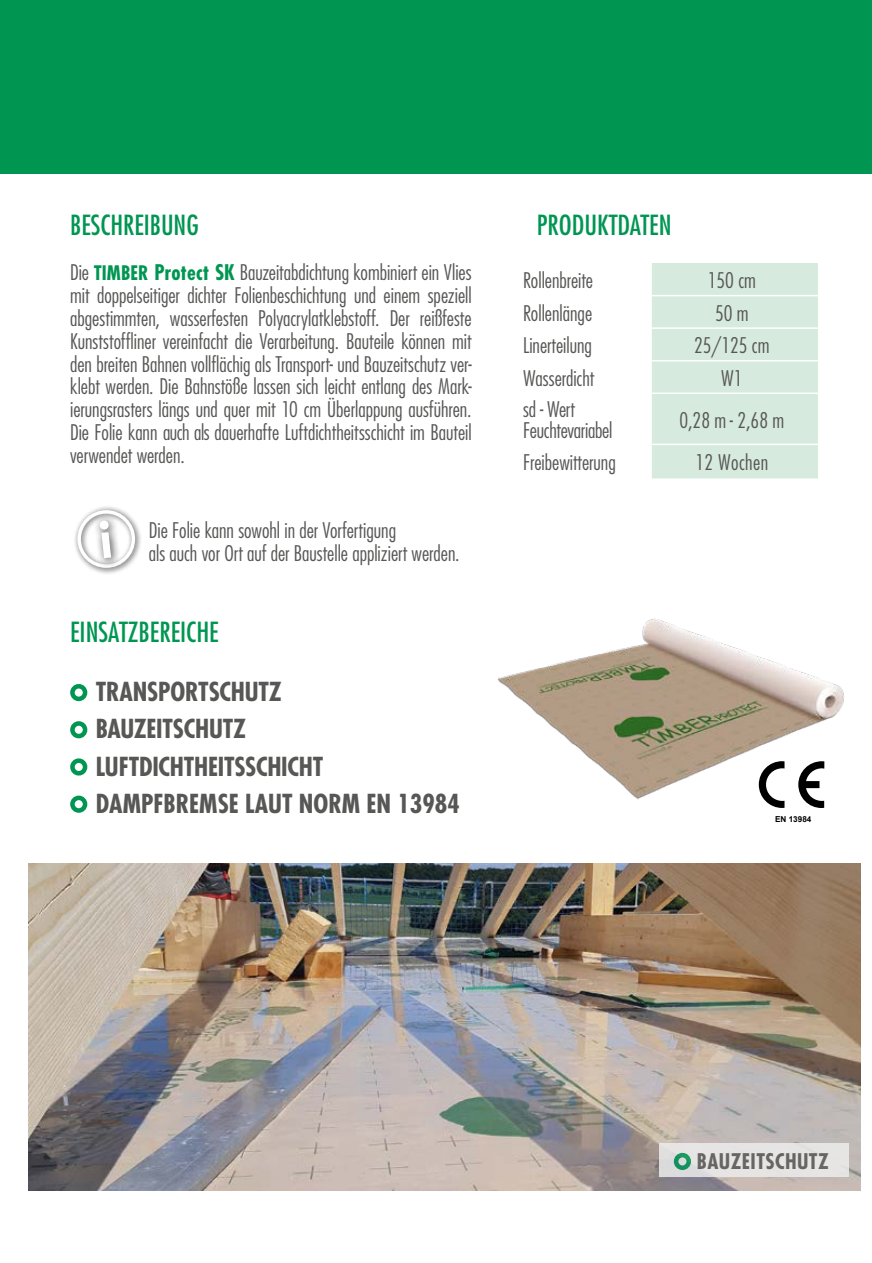
<style>
.page{position:relative;width:872px;height:1263px;background:#fff}
.page>*{position:absolute;margin:0;border:0;box-sizing:border-box;transform-origin:0 0}
.t1{font:500 condensed 27px "Futura LT Pro";color:#009652}
.t2{font:700 condensed 25.5px/37.2px "Futura LT Pro";letter-spacing:-.005em;color:#575756}
.t3{font:300 condensed 21px/22.8px "Futura LT Pro";color:#575756}
.t4{font:700 condensed 21px "Futura LT Pro";letter-spacing:.02em;color:#575756}
.t5{font:300 condensed 21px "Futura LT Pro";letter-spacing:.02em;color:#575756}
.t6{font:700 8.25px "Arial";color:#000}
.s1{font-weight:700;font-size:19.5px;color:#009652}
.s2{font-weight:700;color:#009652}
</style>
<div class="page">
<div style="left:0;top:0;width:872px;height:173px;background:#009652"></div>
<img style="left:28px;top:863px;width:832px;height:328px">
<img style="left:497px;top:618px;width:347px;height:190px">
<svg style="left:798px;top:761px;width:26px;height:47px"></svg>
<svg style="left:758px;top:761px;width:26px;height:47px"></svg>
<div style="left:73px;top:505px;width:69px;height:70px;background:#000;opacity:.75"></div>
<div style="left:77px;top:510px;width:58px;height:58px;border:3px solid #fff;border-radius:50%"></div>
<div style="left:93px;top:514px;width:28px;height:54px;background:#000;opacity:.75"></div>
<svg style="left:99px;top:520px;width:12px;height:38px"></svg>
<div style="left:70px;top:684px;width:17px;height:17px;border:4px solid #009652;border-radius:50%"></div>
<div style="left:70px;top:721px;width:17px;height:17px;border:4px solid #009652;border-radius:50%"></div>
<div style="left:70px;top:758px;width:17px;height:17px;border:4px solid #009652;border-radius:50%"></div>
<div style="left:70px;top:796px;width:17px;height:17px;border:4px solid #009652;border-radius:50%"></div>
<div style="left:652px;top:263px;width:166px;height:215px;background:#d6eadd"></div>
<hr style="left:652px;top:295px;width:166px;height:1px;background:#fff">
<hr style="left:652px;top:327px;width:166px;height:2px;background:#fff">
<hr style="left:652px;top:360px;width:166px;height:1px;background:#fff">
<hr style="left:652px;top:392px;width:166px;height:2px;background:#fff">
<hr style="left:652px;top:444px;width:166px;height:1px;background:#fff">
<div style="left:660px;top:1143px;width:189px;height:34px;background:#e6e5e4"></div>
<div style="left:674px;top:1153px;width:17px;height:17px;border:4px solid #009652;border-radius:50%"></div>
<p class="t1" style="left:70px;top:206px;width:130px">BESCHREIBUNG</p>
<p class="t3" style="left:70px;top:261px;width:403px;text-align:justify">Die <span class="s1">TIMBER</span> <span class="s2">Protect SK</span> Bauzeitabdichtung kombiniert ein Vlies mit doppelseitiger dichter Folienbeschichtung und einem speziell abgestimmten, wasserfesten Polyacrylatklebstoff. Der reißfeste Kunststoffliner vereinfacht die Verarbeitung. Bauteile können mit den breiten Bahnen vollflächig als Transport- und Bauzeitschutz ver&shy;klebt werden. Die Bahnstöße lassen sich leicht entlang des Mark&shy;ierungsrasters längs und quer mit 10 cm Überlappung ausführen.<br>Die Folie kann auch als dauerhafte Luftdichtheitsschicht im Bauteil verwendet werden.</p>
<p class="t3" style="left:149px;top:518px;width:312px;line-height:23.2px">Die Folie kann sowohl in der Vorfertigung<br>als auch vor Ort auf der Baustelle appliziert werden.</p>
<p class="t1" style="left:70px;top:614px;width:150px">EINSATZBEREICHE</p>
<p class="t2" style="left:96px;top:673px;width:366px">TRANSPORTSCHUTZ<br>BAUZEITSCHUTZ<br>LUFTDICHTHEITSSCHICHT<br>DAMPFBREMSE LAUT NORM EN 13984</p>
<p class="t1" style="left:537px;top:206px;width:136px">PRODUKTDATEN</p>
<p class="t3" style="left:523px;top:269px;width:71px">Rollenbreite</p>
<p class="t3" style="left:707px;top:269px;width:50px">150 cm</p>
<p class="t3" style="left:523px;top:301px;width:71px">Rollenlänge</p>
<p class="t3" style="left:715px;top:301px;width:35px">50 m</p>
<p class="t3" style="left:523px;top:334px;width:70px">Linerteilung</p>
<p class="t3" style="left:694px;top:334px;width:77px">25/125 cm</p>
<p class="t3" style="left:523px;top:366px;width:73px">Wasserdicht</p>
<p class="t3" style="left:721px;top:366px;width:23px">W1</p>
<p class="t3" style="left:523px;top:399px;width:91px;line-height:21px">sd - Wert<br>Feuchtevariabel</p>
<p class="t3" style="left:679px;top:408px;width:106px">0,28 m - 2,68 m</p>
<p class="t3" style="left:523px;top:451px;width:94px">Freibewitterung</p>
<p class="t5" style="left:695px;top:449px;width:74px">12 Wochen</p>
<p class="t6" style="left:775px;top:813px;width:38px">EN 13984</p>
<p class="t4" style="left:697px;top:1147px;width:133px">BAUZEITSCHUTZ</p>
</div>
